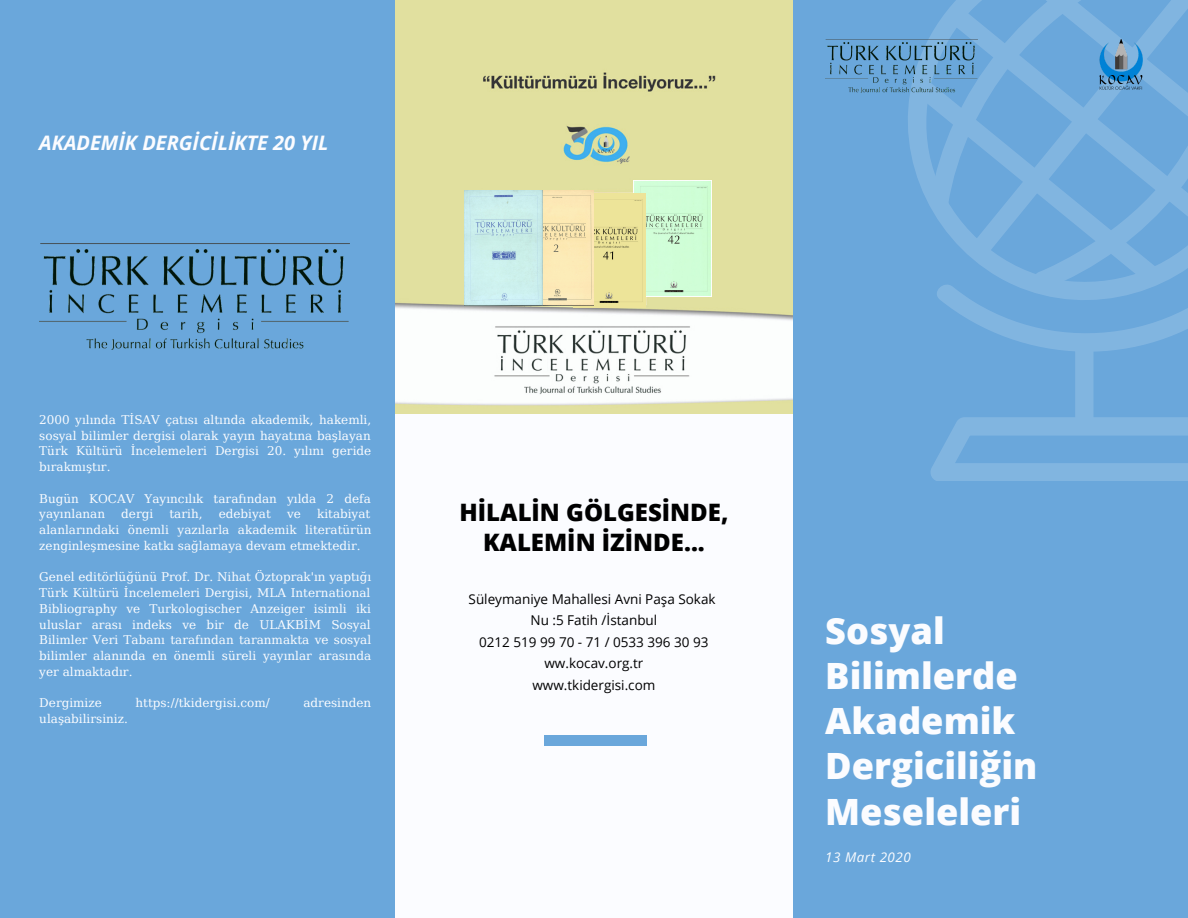
<style>
.page{position:relative;width:1188px;height:918px;background:#6aa7db}
.page>*{position:absolute;margin:0;border:0;box-sizing:border-box;transform-origin:0 0}
.t1{font:800 36.15px/45.3px "Open Sans";color:#fbfcff}
.t2{font:800 24px/30.3px "Open Sans";color:#000;text-align:center}
.t3{font:italic 700 19.95px "Open Sans";color:#fbfcff}
.t4{font:13.5px/21.3px "Open Sans";color:#000;text-align:center}
.t5{font:italic 13.35px "Open Sans";letter-spacing:.04em;color:#fbfcff}
.t6{font:12px/15.8px "DejaVu Serif";color:#fbfcff;text-align:justify}
</style>
<div class="page">
<div style="left:395px;top:0;width:398px;height:918px;background:#fbfcff"></div>
<div style="left:544px;top:736px;width:103px;height:10px;background:#6aa7db"></div>
<svg style="left:908px;top:92px;width:21px;height:112px;fill:#81b5e0"></svg>
<svg style="left:931px;top:0;width:257px;height:339px"></svg>
<svg style="left:930px;top:339px;width:258px;height:141px"></svg>
<img style="left:1096px;top:39px;width:50px;height:53px">
<img style="left:825px;top:39px;width:152px;height:53px">
<img style="left:395px;top:0;width:398px;height:414px">
<img style="left:39px;top:243px;width:311px;height:107px">
<img style="left:634px;top:181px;width:78px;height:116px">
<img style="left:574px;top:193px;width:72px;height:115px">
<img style="left:542px;top:191px;width:52px;height:115px">
<img style="left:465px;top:191px;width:77px;height:115px">
<h3 class="t3" style="left:39px;top:128px;width:291px">AKADEMİK DERGİCİLİKTE 20 YIL</h3>
<p class="t6" style="left:39px;top:412px;width:334px">2000 yılında TİSAV çatısı altında akademik, hakemli, sosyal bilimler dergisi olarak yayın hayatına başlayan Türk Kültürü İncelemeleri Dergisi 20. yılını geride bırakmıştır.</p>
<p class="t6" style="left:39px;top:491px;width:333px">Bugün KOCAV Yayıncılık tarafından yılda 2 defa yayınlanan</p>
<p class="t6" style="left:39px;top:506px;width:334px;text-indent:278px">kitabiyat alanlarındaki önemli yazılarla akademik literatürün zenginleşmesine katkı sağlamaya devam etmektedir.</p>
<p class="t6" style="left:39px;top:569px;width:334px">Genel editörlüğünü Prof. Dr. Nihat Öztoprak'ın yaptığı Türk Kültürü İncelemeleri Dergisi, MLA International Bibliography ve Turkologischer Anzeiger isimli iki uluslar arası indeks ve bir de ULAKBİM Sosyal Bilimler Veri Tabanı tarafından taranmakta ve sosyal bilimler alanında en önemli süreli yayınlar arasında yer almaktadır.</p>
<p class="t6" style="left:39px;top:695px;width:64px">Dergimize</p>
<p class="t6" style="left:135px;top:695px;width:136px">https://tkidergisi.com/</p>
<p class="t6" style="left:303px;top:695px;width:69px">adresinden</p>
<p class="t6" style="left:39px;top:711px;width:90px">ulaşabilirsiniz.</p>
<p class="t6" style="left:121px;top:506px;width:33px">dergi</p>
<p class="t6" style="left:169px;top:506px;width:35px">tarih,</p>
<p class="t6" style="left:219px;top:506px;width:54px">edebiyat</p>
<p class="t6" style="left:287px;top:506px;width:15px">ve</p>
<h2 class="t2" style="left:460px;top:496px;width:270px">HİLALİN GÖLGESİNDE,<br>KALEMİN İZİNDE...</h2>
<p class="t4" style="left:469px;top:588px;width:248px">Süleymaniye Mahallesi Avni Paşa Sokak<br>Nu :5 Fatih /İstanbul<br>0212 519 99 70 - 71 / 0533 396 30 93 ww.kocav.org.tr<br>www.tkidergisi.com</p>
<h1 class="t1" style="left:825px;top:607px;width:214px">Sosyal<br>Bilimlerde<br>Akademik<br>Dergiciliğin<br>Meseleleri</h1>
<p class="t5" style="left:825px;top:847px;width:87px">13 Mart 2020</p>
</div>
